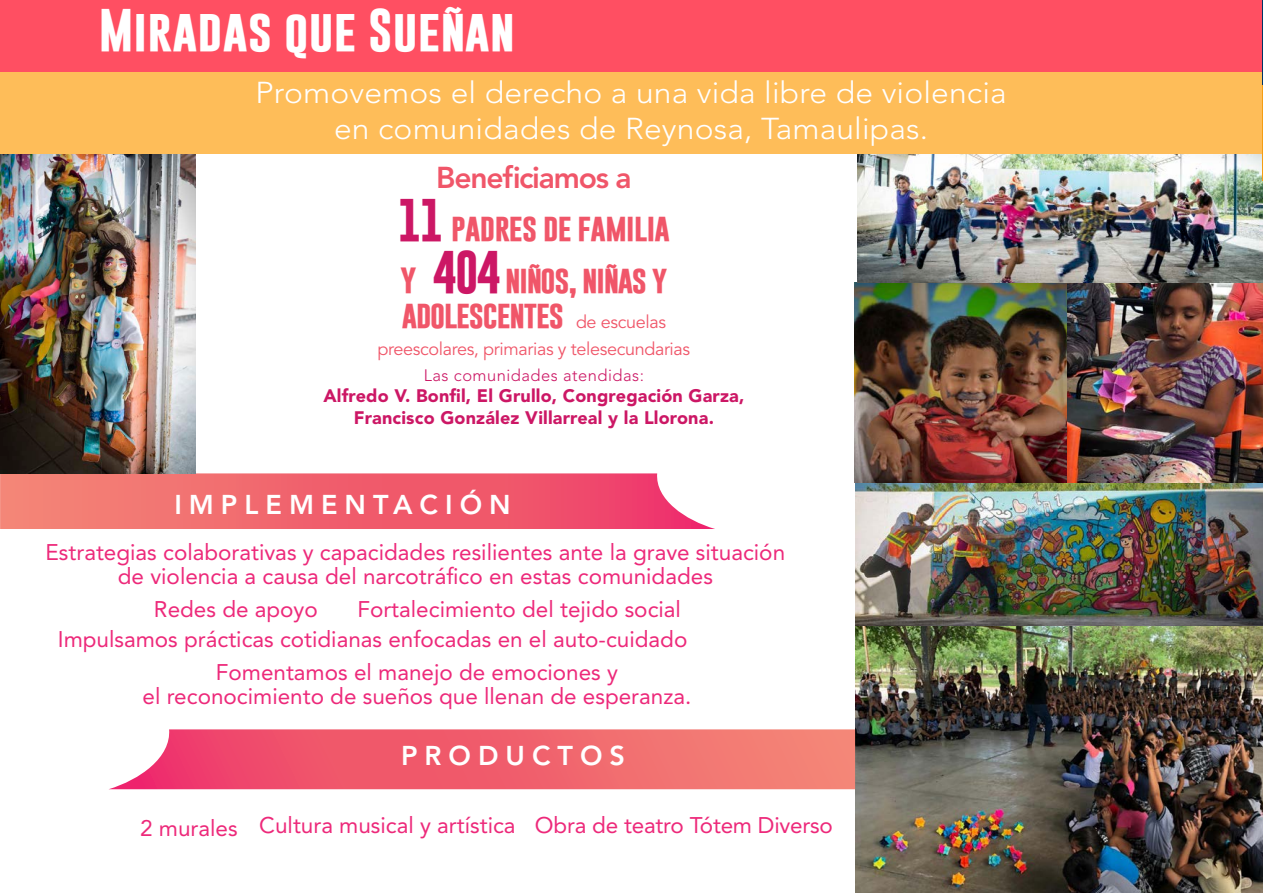
<style>
.page{position:relative;width:1263px;height:893px;background:#fff}
.page>*{position:absolute;margin:0;border:0;box-sizing:border-box;transform-origin:0 0}
.t1{font:700 43.5px "Gobold";letter-spacing:.005em;color:#fff;scale:1.06 1}
.t2{font:300 30px "Avenir LT Std";letter-spacing:.005em;color:#fff;scale:1.06 1}
.t3{font:800 30px "Avenir LT Std";letter-spacing:-.04em;color:#f05669}
.t4{font:700 28.5px/34.5px "Gobold";letter-spacing:-.04em;color:#f05669}
.t5{font:700 28.5px "Gobold";letter-spacing:-.02em;color:#f05669}
.t6{font:800 27px "Avenir LT Std";letter-spacing:.26em;color:#fff}
.t7{font:22.5px "Avenir LT Std";color:#ed297a}
.t8{font:900 18px "Avenir LT Std";letter-spacing:.01em;color:#cc1765}
.t9{font:18px "Avenir LT Std";letter-spacing:-.02em;color:#f05669}
.t10{font:300 16.5px "Avenir LT Std";letter-spacing:.03em;color:#cc1765}
.s1{font-size:43.5px;color:#cc1765}
.s2{font-size:30px}
.s3{font-family:"Avenir LT Std";font-weight:400;font-size:18px}
</style>
<div class="page">
<svg style="left:0;top:473px;width:715px;height:56px;background:#f16b77"></svg>
<img style="left:855px;top:282px;width:408px;height:611px">
<img style="left:0;top:154px;width:196px;height:320px">
<img style="left:857px;top:154px;width:406px;height:128px">
<div style="left:0;top:0;width:1262px;height:72px;background:#ff4f62"></div>
<div style="left:0;top:72px;width:1262px;height:82px;background:#febd59"></div>
<svg style="left:109px;top:729px;width:746px;height:60px;background:#f16b77"></svg>
<hr style="left:1262px;top:0;width:1px;height:85px;background:#003466">
<hr style="left:1262px;top:85px;width:1px;height:96px;background:#f59d13">
<p class="t1" style="left:99px;top:2px;width:394px">Miradas que Sueñan</p>
<p class="t2" style="left:256px;top:75px;width:710px">Promovemos el derecho a una vida libre de violencia</p>
<p class="t2" style="left:334px;top:111px;width:562px">en comunidades de Reynosa, Tamaulipas.</p>
<p class="t3" style="left:436px;top:160px;width:197px">Beneficiamos a</p>
<p class="t5" style="left:398px;top:208px;width:274px"><span class="s1">11</span> padres de familia</p>
<p class="t4" style="left:400px;top:262px;width:269px"><span class="s2">y</span> <span class="s1">404</span> niños, niñas y adolescentes <span class="s3">de escuelas</span></p>
<p class="t9" style="left:378px;top:338px;width:314px">preescolares, primarias y telesecundarias</p>
<p class="t10" style="left:424px;top:365px;width:222px">Las comunidades atendidas:</p>
<p class="t8" style="left:323px;top:385px;width:423px">Alfredo V. Bonfil, El Grullo, Congregación Garza,</p>
<p class="t8" style="left:354px;top:407px;width:362px">Francisco González Villarreal y la Llorona.</p>
<p class="t6" style="left:174px;top:489px;width:338px">IMPLEMENTACIÓN</p>
<p class="t7" style="left:46px;top:539px;width:741px">Estrategias colaborativas y capacidades resilientes ante la grave situación</p>
<p class="t7" style="left:118px;top:563px;width:596px">de violencia a causa del narcotráfico en estas comunidades</p>
<p class="t7" style="left:154px;top:596px;width:165px">Redes de apoyo</p>
<p class="t7" style="left:357px;top:596px;width:325px">Fortalecimiento del tejido social</p>
<p class="t7" style="left:58px;top:626px;width:631px">Impulsamos prácticas cotidianas enfocadas en el auto-cuidado</p>
<p class="t7" style="left:216px;top:659px;width:403px">Fomentamos el manejo de emociones y</p>
<p class="t7" style="left:143px;top:683px;width:550px">el reconocimiento de sueños que llenan de esperanza.</p>
<p class="t6" style="left:401px;top:740px;width:226px">PRODUCTOS</p>
<p class="t7" style="left:140px;top:815px;width:99px">2 murales</p>
<p class="t7" style="left:259px;top:812px;width:258px">Cultura musical y artística</p>
<p class="t7" style="left:535px;top:812px;width:299px">Obra de teatro Tótem Diverso</p>
</div>
